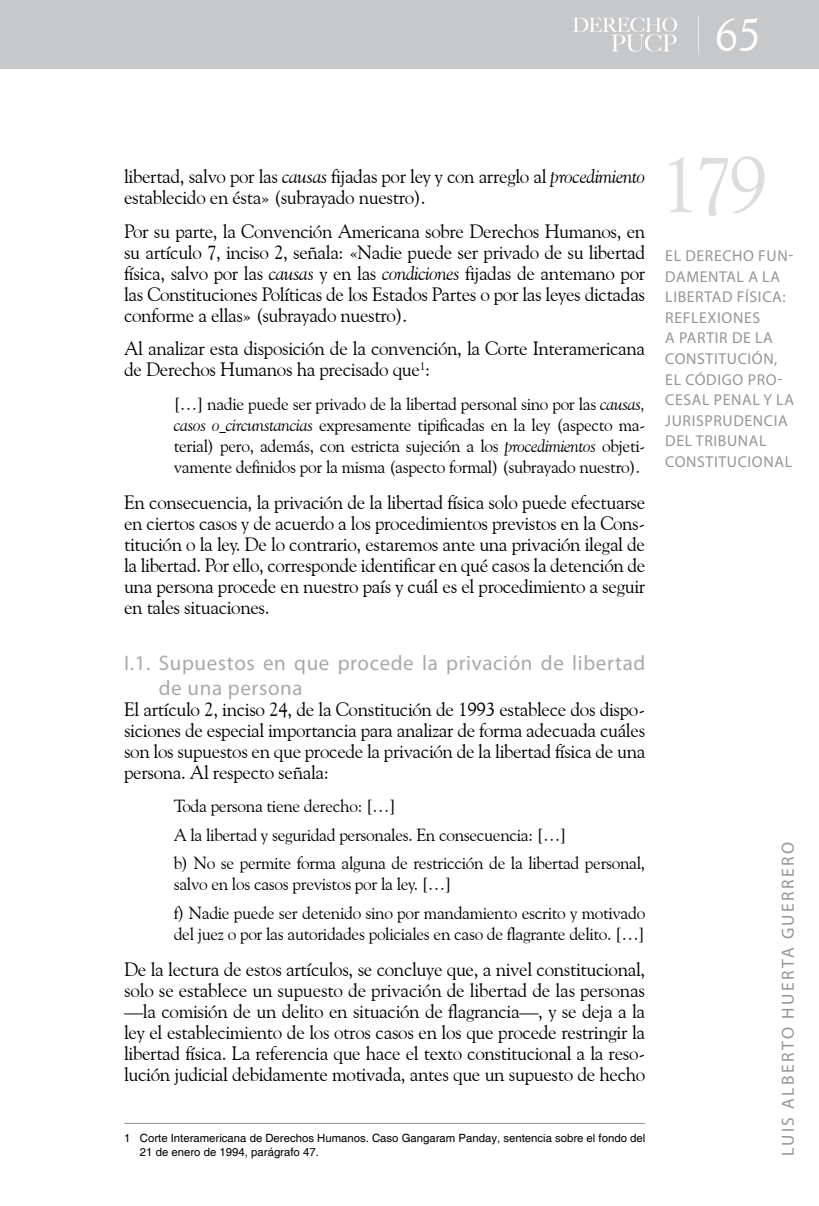
<style>
.page{position:relative;width:819px;height:1206px;background:#fff}
.page>*{position:absolute;margin:0;border:0;box-sizing:border-box;transform-origin:0 0}
.t1{font:78.75px "Goudy Old Style BT";color:#dcddde}
.t2{font:46.38px "Goudy Old Style BT";color:#fff}
.t3{font:21px/24.5px "Myriad Pro";letter-spacing:.03em;color:#a7a9ac}
.t4{font:19.25px/21px "Goudy Old Style BT";letter-spacing:-.02em;color:#000;text-align:justify}
.t5{font:17.5px/21px "Goudy Old Style BT";letter-spacing:-.02em;color:#000}
.t6{font:17.5px "Myriad Pro";letter-spacing:.14em;color:#939598}
.t7{font:15.75px/20.7px "Myriad Pro";letter-spacing:.04em;color:#939598}
.t8{font:11.38px/14px "Helvetica";color:#000}
.s1{font-style:italic}
</style>
<div class="page">
<div style="left:0;top:0;width:819px;height:69px;background:#c7c8ca"></div>
<svg style="left:573px;top:18px;width:104px;height:34px"></svg>
<hr style="left:124px;top:1122px;width:521px;height:1px;background:#939598">
<h2 class="t2" style="left:715px;top:6px;width:47px">65</h2>
<p class="t4" style="left:124px;top:166px;width:522px">libertad, salvo por las <span class="s1">causas</span> fijadas por ley y con arreglo al <span class="s1">procedimiento </span>establecido en ésta» (subrayado nuestro).</p>
<p class="t4" style="left:124px;top:220px;width:522px">Por su parte, la Convención Americana sobre Derechos Humanos, en su artículo 7, inciso 2, señala: «Nadie puede ser privado de su libertad física, salvo por las <span class="s1">causas</span> y en las <span class="s1">condiciones</span> fijadas de antemano por las Constituciones Políticas de los Estados Partes o por las leyes dictadas conforme a ellas» (subrayado nuestro).</p>
<p class="t4" style="left:124px;top:338px;width:522px">Al analizar esta disposición de la convención, la Corte Interamericana de Derechos Humanos ha precisado que<sup>1</sup>:</p>
<p class="t5" style="left:174px;top:393px;width:473px;text-align:justify">[…] nadie puede ser privado de la libertad personal sino por las <span class="s1">causas, casos o circunstancias</span> expresamente tipificadas en la ley (aspecto ma&shy;terial) pero, además, con estricta sujeción a los <span class="s1">procedimientos</span> objeti&shy;vamente definidos por la misma (aspecto formal) (subrayado nuestro).</p>
<p class="t4" style="left:124px;top:491px;width:522px">En consecuencia, la privación de la libertad física solo puede efectuarse en ciertos casos y de acuerdo a los procedimientos previstos en la Cons&shy;titución o la ley. De lo contrario, estaremos ante una privación ilegal de la libertad. Por ello, corresponde identificar en qué casos la detención de una persona procede en nuestro país y cuál es el procedimiento a seguir en tales situaciones.</p>
<p class="t3" style="left:159px;top:651px;width:488px;text-indent:-35px">I.1. SUPUESTOS EN QUE PROCEDE LA PRIVACIÓN DE LIBERTAD<br>DE UNA PERSONA</p>
<p class="t4" style="left:124px;top:698px;width:523px">El artículo 2, inciso 24, de la Constitución de 1993 establece dos dispo&shy;siciones de especial importancia para analizar de forma adecuada cuáles son los supuestos en que procede la privación de la libertad física de una persona. Al respecto señala:</p>
<p class="t5" style="left:174px;top:791px;width:473px;line-height:28.3px">Toda persona tiene derecho: […]<br>A la libertad y seguridad personales. En consecuencia: […]<br>b) No se permite forma alguna de restricción de la libertad personal,</p>
<p class="t5" style="left:174px;top:869px;width:473px;line-height:28.3px">salvo en los casos previstos por la ley. […]<br>f) Nadie puede ser detenido sino por mandamiento escrito y motivado</p>
<p class="t5" style="left:174px;top:922px;width:472px">del juez o por las autoridades policiales en caso de flagrante delito. […]</p>
<p class="t4" style="left:124px;top:958px;width:522px">De la lectura de estos artículos, se concluye que, a nivel constitucional, solo se establece un supuesto de privación de libertad de las personas —la comisión de un delito en situación de flagrancia—, y se deja a la ley el establecimiento de los otros casos en los que procede restringir la libertad física. La referencia que hace el texto constitucional a la reso&shy;lución judicial debidamente motivada, antes que un supuesto de hecho</p>
<p class="t8" style="left:140px;top:1131px;width:507px;text-indent:-16px">1 Corte Interamericana de Derechos Humanos. Caso Gangaram Panday, sentencia sobre el fondo del<br>21 de enero de 1994, parágrafo 47.</p>
<h1 class="t1" style="left:660px;top:136px;width:109px">179</h1>
<p class="t7" style="left:665px;top:245px;width:130px">EL DERECHO FUN-<br>DAMENTAL A LA<br>LIBERTAD FÍSICA:<br>REFLEXIONES<br>A PARTIR DE LA<br>CONSTITUCIÓN,<br>EL CÓDIGO PRO-<br>CESAL PENAL Y LA<br>JURISPRUDENCIA<br>DEL TRIBUNAL<br>CONSTITUCIONAL</p>
<p class="t6" style="left:777px;top:1156px;width:316px;rotate:-90deg">LUIS ALBERTO HUERTA GUERRERO</p>
</div>
